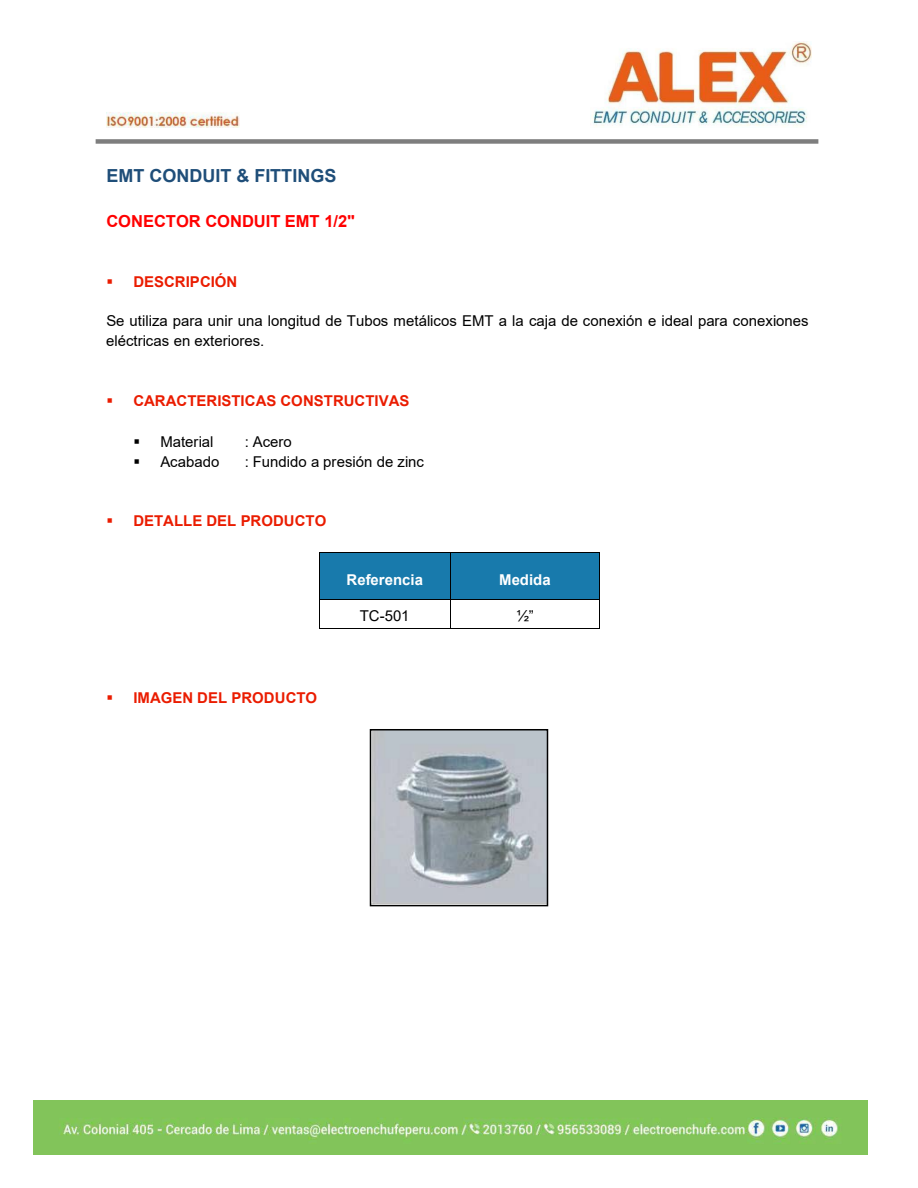
<style>
.page{position:relative;width:918px;height:1188px;background:#fff}
.page>*{position:absolute;margin:0;border:0;box-sizing:border-box;transform-origin:0 0}
.t1{font:700 18px "Arial";color:#1f4e79}
.t2{font:700 16.5px "Arial";letter-spacing:-.005em;color:#f00}
.t3{font:15px/20px "Arial";color:#000}
.t4{font:700 15px "Arial";color:#ea1c00}
.t5{font:700 15px "Arial";color:#fff}
</style>
<div class="page">
<div style="left:96px;top:139px;width:722px;height:5px;background:#7e7e7e"></div>
<img style="left:373px;top:732px;width:172px;height:171px">
<div style="left:370px;top:729px;width:178px;height:177px;border:2px solid #000"></div>
<div style="left:319px;top:553px;width:131px;height:46px;background:#187aac"></div>
<div style="left:451px;top:553px;width:148px;height:46px;background:#187aac"></div>
<hr style="left:319px;top:552px;width:131px;height:1px;background:#000">
<hr style="left:451px;top:552px;width:148px;height:1px;background:#000">
<hr style="left:319px;top:553px;width:1px;height:46px;background:#000">
<hr style="left:450px;top:553px;width:1px;height:46px;background:#000">
<hr style="left:599px;top:553px;width:1px;height:46px;background:#000">
<hr style="left:319px;top:599px;width:131px;height:1px;background:#000">
<hr style="left:451px;top:599px;width:148px;height:1px;background:#000">
<svg style="left:319px;top:600px;width:1px;height:29px"></svg>
<hr style="left:319px;top:629px;width:131px;height:1px;background:#000">
<svg style="left:450px;top:599px;width:1px;height:30px"></svg>
<hr style="left:451px;top:629px;width:148px;height:1px;background:#000">
<svg style="left:599px;top:599px;width:1px;height:30px"></svg>
<img style="left:106px;top:112px;width:134px;height:15px">
<img style="left:592px;top:42px;width:220px;height:85px">
<img style="left:34px;top:1101px;width:834px;height:54px">
<p class="t1" style="left:106px;top:163px;width:231px">EMT CONDUIT &amp; FITTINGS</p>
<p class="t2" style="left:106px;top:209px;width:250px">CONECTOR CONDUIT EMT 1/2"</p>
<p class="t4" style="left:106px;top:271px;width:133px">▪ DESCRIPCIÓN</p>
<p class="t3" style="left:106px;top:311px;width:704px">Se utiliza para unir una longitud de Tubos metálicos EMT a la caja de conexión e ideal para conexiones eléctricas en exteriores.</p>
<p class="t4" style="left:106px;top:390px;width:305px">▪ CARACTERISTICAS CONSTRUCTIVAS</p>
<p class="t3" style="left:133px;top:432px;width:82px">▪ Material</p>
<p class="t3" style="left:245px;top:432px;width:49px">: Acero</p>
<p class="t3" style="left:133px;top:452px;width:88px">▪ Acabado</p>
<p class="t3" style="left:245px;top:452px;width:181px">: Fundido a presión de zinc</p>
<p class="t4" style="left:106px;top:510px;width:221px">▪ DETALLE DEL PRODUCTO</p>
<p class="t5" style="left:347px;top:569px;width:78px">Referencia</p>
<p class="t5" style="left:499px;top:569px;width:53px">Medida</p>
<p class="t3" style="left:360px;top:606px;width:51px">TC-501</p>
<p class="t3" style="left:516px;top:606px;width:19px">½”</p>
<p class="t4" style="left:106px;top:687px;width:212px">▪ IMAGEN DEL PRODUCTO</p>
</div>
